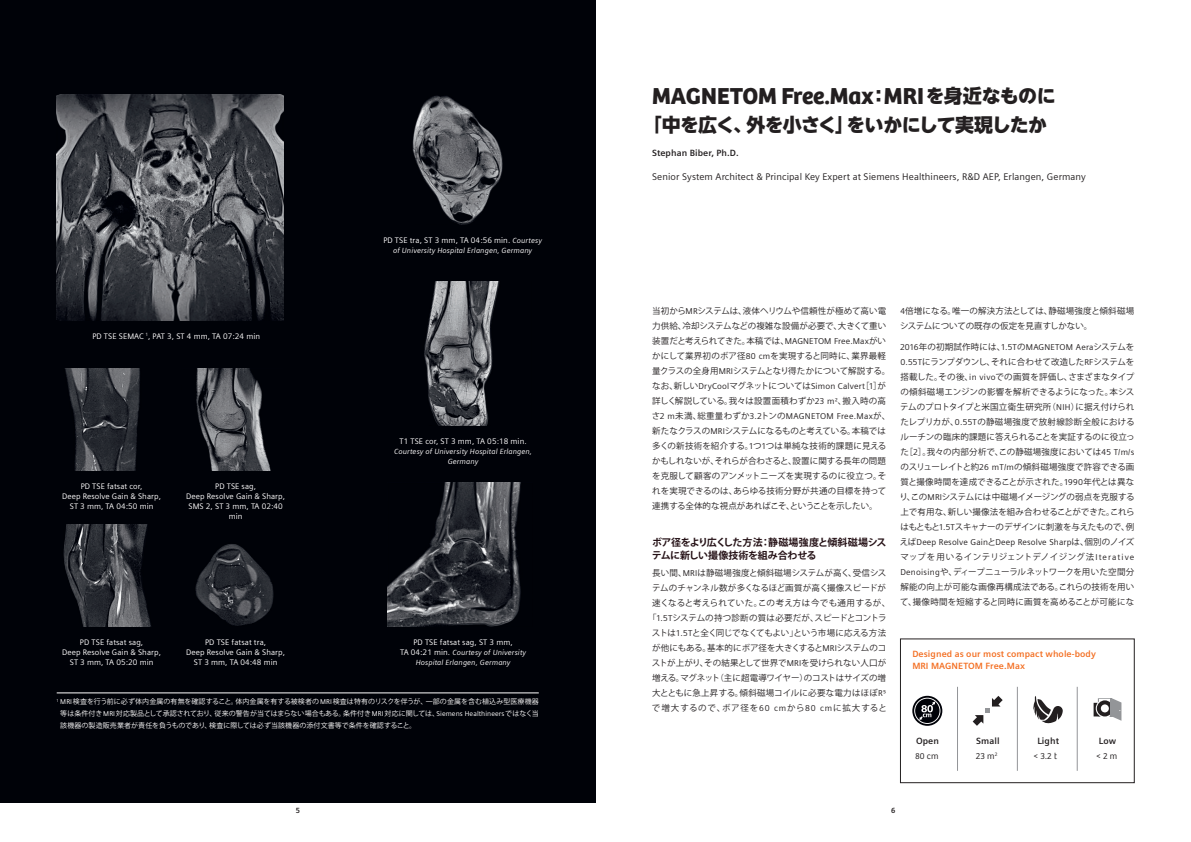
<style>
.page{position:relative;width:1191px;height:842px;background:#fff}
.page>*{position:absolute;margin:0;border:0;box-sizing:border-box;transform-origin:0 0}
.t1{font:23.9px "Bree SH Headline Regular";letter-spacing:-.005em;color:#231f20}
.t2{font:800 19px "UD Shin Go NT Pr 6";letter-spacing:-.045em;color:#231f20}
.t3{font:700 10px/13px "Koz Go Pro";letter-spacing:-.03em;color:#251116}
.t4{font:9.6px "Siemens Sans";letter-spacing:.01em;color:#231f20}
.t5{font:700 9px/12px "Siemens Sans";letter-spacing:.01em;color:#f36e21}
.t6{font:700 9px "Siemens Sans";letter-spacing:.01em;color:#231f20}
.t7{font:9px "Bree SH Text Light";color:#231f20}
.t8{font:8.5px/15px "Koz Go Pro";letter-spacing:.005em;color:#231f20;text-align:justify}
.t9{font:8.5px "Siemens Sans";letter-spacing:.02em;color:#231f20}
.t10{font:8px/10px "Siemens Sans";letter-spacing:.01em;color:#fff;text-align:center}
.t11{font:italic 7.5px/10px "Siemens Sans";letter-spacing:.01em;color:#fff;text-align:center}
.t12{font:700 7.5px "Siemens Sans";color:#231f20}
.t13{font:7px/12px "Koz Go Pro";letter-spacing:.01em;color:#fff;text-align:justify}
.s1{font-style:italic;font-size:7.5px}
.s2{font-style:normal;font-size:8px}
.s3{font-family:"Siemens Sans"}
.s4{font-family:"UD Shin Go NT Pr 6";font-weight:800;font-size:19px}
.s5{font-family:"Koz Go Pro"}
</style>
<div class="page">
<div style="left:0;top:0;width:595px;height:802px;background:#000208"></div>
<img style="left:65px;top:369px;width:75px;height:102px">
<img style="left:196px;top:369px;width:75px;height:102px">
<img style="left:63px;top:525px;width:88px;height:102px">
<img style="left:195px;top:544px;width:79px;height:82px">
<img style="left:57px;top:94px;width:226px;height:227px">
<img style="left:412px;top:95px;width:91px;height:130px">
<img style="left:424px;top:282px;width:75px;height:144px">
<img style="left:387px;top:483px;width:134px;height:144px">
<hr style="left:57px;top:693px;width:482px;height:1px;background:#fff">
<div style="left:900px;top:639px;width:234px;height:144px;border:1px solid #231f20"></div>
<svg style="left:972px;top:696px;width:30px;height:30px"></svg>
<svg style="left:1033px;top:696px;width:29px;height:28px"></svg>
<hr style="left:957px;top:687px;width:1px;height:84px;background:#939598">
<hr style="left:1017px;top:687px;width:1px;height:84px;background:#939598">
<hr style="left:1077px;top:687px;width:1px;height:84px;background:#939598">
<svg style="left:1093px;top:698px;width:28px;height:23px"></svg>
<svg style="left:912px;top:696px;width:30px;height:30px"></svg>
<svg style="left:914px;top:698px;width:26px;height:26px"></svg>
<p class="t10" style="left:92px;top:331px;width:169px">PD TSE SEMAC <sup>1</sup>, PAT 3, ST 4 mm, TA 07:24 min</p>
<p class="t10" style="left:62px;top:481px;width:100px">PD TSE fatsat cor,<br>Deep Resolve Gain &amp; Sharp,<br>ST 3 mm, TA 04:50 min</p>
<p class="t10" style="left:186px;top:481px;width:100px">PD TSE sag,<br>Deep Resolve Gain &amp; Sharp,<br>SMS 2, ST 3 mm, TA 02:40 min</p>
<p class="t10" style="left:383px;top:235px;width:160px">PD TSE tra, ST 3 mm, TA 04:56 min. <span class="s1">Courtesy</span></p>
<p class="t11" style="left:393px;top:245px;width:141px">of University Hospital Erlangen, Germany</p>
<p class="t10" style="left:399px;top:436px;width:129px">T1 TSE cor, ST 3 mm, TA 05:18 min.</p>
<p class="t11" style="left:394px;top:446px;width:139px">Courtesy of University Hospital Erlangen,<br>Germany</p>
<p class="t10" style="left:413px;top:637px;width:101px">PD TSE fatsat sag, ST 3 mm,</p>
<p class="t11" style="left:400px;top:647px;width:128px"><span class="s2">TA 04:21 min.</span> Courtesy of University<br>Hospital Erlangen, Germany</p>
<p class="t13" style="left:60px;top:695px;width:480px;text-indent:-4px"><sup>1</sup> <span class="s3">MRI</span>検査を行う前に必ず体内金属の有無を確認すること。体内金属を有する被検者の<span class="s3">MRI</span>検査は特有のリスクを伴うが、一部の金属を含む植込み型医療機器等は条件付き<span class="s3">MRI</span>対応製品として承認されており、従来の警告が当てはまらない場合もある。条件付き<span class="s3">MRI</span>対応に関しては、<span class="s3">Siemens Healthineers</span>ではなく当該機器の製造販売業者が責任を負うものであり、検査に際しては必ず当該機器の添付文書等で条件を確認すること。</p>
<p class="t10" style="left:62px;top:637px;width:100px">PD TSE fatsat sag,<br>Deep Resolve Gain &amp; Sharp,<br>ST 3 mm, TA 05:20 min</p>
<p class="t10" style="left:186px;top:637px;width:100px">PD TSE fatsat tra,<br>Deep Resolve Gain &amp; Sharp,<br>ST 3 mm, TA 04:48 min</p>
<h1 class="t1" style="left:652px;top:82px;width:405px">MAGNETOM Free.Max<span class="s4">：</span>MRI<span class="s4">を身近なものに</span></h1>
<h2 class="t2" style="left:643px;top:109px;width:406px">「中を広く、外を小さく」をいかにして実現したか</h2>
<p class="t6" style="left:652px;top:148px;width:88px">Stephan Biber, Ph.D.</p>
<p class="t4" style="left:652px;top:172px;width:435px">Senior System Architect &amp; Principal Key Expert at Siemens Healthineers, R&amp;D AEP, Erlangen, Germany</p>
<p class="t8" style="left:652px;top:304px;width:239px;text-align:left">当初から<span class="s3">MR</span>システムは、液体ヘリウムや信頼性が極めて高い電力供給、冷却システムなどの複雑な設備が必要で、大きくて重い装置だと考えられてきた。本稿では、<span class="s3">MAGNETOM Free.Max</span>がいかにして業界初のボア径<span class="s3">80 cm</span>を実現すると同時に、業界最軽量クラスの全身用<span class="s3">MRI</span>システムとなり得たかについて解説する。</p>
<p class="t9" style="left:652px;top:381px;width:235px"><span class="s5">なお、新しい</span>DryCool<span class="s5">マグネットについては</span>Simon Calvert<span class="s5">［</span>1<span class="s5">］が</span></p>
<p class="t8" style="left:652px;top:394px;width:235px">詳しく解説している。我々は設置面積わずか<span class="s3">23 m²</span>、搬入時の高</p>
<p class="t9" style="left:652px;top:411px;width:240px"><span class="s5">さ</span>2 m<span class="s5">未満、総重量わずか</span>3.2<span class="s5">トンの</span>MAGNETOM Free.Max<span class="s5">が、</span></p>
<p class="t8" style="left:652px;top:424px;width:236px">新たなクラスの<span class="s3">MRI</span>システムになるものと考えている。本稿では多くの新技術を紹介する。<span class="s3">1</span>つ<span class="s3">1</span>つは単純な技術的課題に見えるかもしれないが、それらが合わさると、設置に関する長年の問題を克服して顧客のアンメットニーズを実現するのに役立つ。それを実現できるのは、あらゆる技術分野が共通の目標を持って連携する全体的な視点があればこそ、ということを示したい。</p>
<p class="t3" style="left:652px;top:536px;width:236px">ボア径をより広くした方法：静磁場強度と傾斜磁場システムに新しい撮像技術を組み合わせる</p>
<p class="t8" style="left:648px;top:566px;width:244px;text-align:center">長い間、<span class="s3">MRI</span>は静磁場強度と傾斜磁場システムが高く、受信システムのチャンネル数が多くなるほど画質が高く撮像スピードが速くなると考えられていた。この考え方は今でも通用するが、「<span class="s3">1.5T</span>システムの持つ診断の質は必要だが、スピードとコントラストは<span class="s3">1.5T</span>と全く同じでなくてもよい」という市場に応える方法が他にもある。基本的にボア径を大きくすると<span class="s3">MRI</span>システムのコストが上がり、その結果として世界で<span class="s3">MRI</span>を受けられない人口が増える。マグネット（主に超電導ワイヤー）のコストはサイズの増大とともに急上昇する。傾斜磁場コイルに必要な電力はほぼ<span class="s3">R⁵</span>で増大するので、ボア径を<span class="s3">60 cm</span>から<span class="s3">80 cm</span>に拡大すると</p>
<p class="t8" style="left:900px;top:304px;width:236px"><span class="s3">4</span>倍増になる。唯一の解決方法としては、静磁場強度と傾斜磁場システムについての既存の仮定を見直すしかない。</p>
<p class="t9" style="left:900px;top:342px;width:236px">2016<span class="s5">年の初期試作時には、</span>1.5T<span class="s5">の</span>MAGNETOM Aera<span class="s5">システムを</span></p>
<p class="t8" style="left:899px;top:354px;width:237px"><span class="s3">0.55T</span>にランプダウンし、それに合わせて改造した<span class="s3">RF</span>システムを搭載した。その後、<span class="s3">in vivo</span>での画質を評価し、さまざまなタイプの傾斜磁場エンジンの影響を解析できるようになった。本システムのプロトタイプと米国立衛生研究所（<span class="s3">NIH</span>）に据え付けられたレプリカが、<span class="s3">0.55T</span>の静磁場強度で放射線診断全般におけるルーチンの臨床的課題に答えられることを実証するのに役立った［<span class="s3">2</span>］。我々の内部分析で、この静磁場強度においては<span class="s3">45 T/m/s</span>のスリューレイトと約<span class="s3">26 mT/m</span>の傾斜磁場強度で許容できる画質と撮像時間を達成できることが示された。<span class="s3">1990</span>年代とは異なり、この<span class="s3">MRI</span>システムには中磁場イメージングの弱点を克服する上で有用な、新しい撮像法を組み合わせることができた。これらはもともと<span class="s3">1.5T</span>スキャナーのデザインに刺激を与えたもので、例</p>
<p class="t9" style="left:900px;top:537px;width:236px"><span class="s5">えば</span>Deep Resolve Gain<span class="s5">と</span>Deep Resolve Sharp<span class="s5">は、個別のノイズ</span></p>
<p class="t8" style="left:900px;top:549px;width:236px">マップを用いるインテリジェントデノイジング法<span class="s3">Iterative Denoising</span>や、ディープニューラルネットワークを用いた空間分解能の向上が可能な画像再構成法である。これらの技術を用いて、撮像時間を短縮すると同時に画質を高めることが可能にな</p>
<p class="t5" style="left:912px;top:648px;width:185px">Designed as our most compact whole-body<br>MRI MAGNETOM Free.Max</p>
<p class="t6" style="left:916px;top:735px;width:24px">Open</p>
<p class="t6" style="left:976px;top:735px;width:25px">Small</p>
<p class="t6" style="left:1037px;top:735px;width:23px">Light</p>
<p class="t6" style="left:1099px;top:735px;width:19px">Low</p>
<p class="t7" style="left:915px;top:750px;width:25px">80 cm</p>
<p class="t7" style="left:976px;top:750px;width:23px">23 m<sup>2</sup></p>
<p class="t7" style="left:1033px;top:750px;width:25px">&lt; 3.2 t</p>
<p class="t7" style="left:1096px;top:750px;width:23px">&lt; 2 m</p>
<p class="t12" style="left:296px;top:807px;width:6px">5</p>
<p class="t12" style="left:891px;top:807px;width:6px">6</p>
</div>
